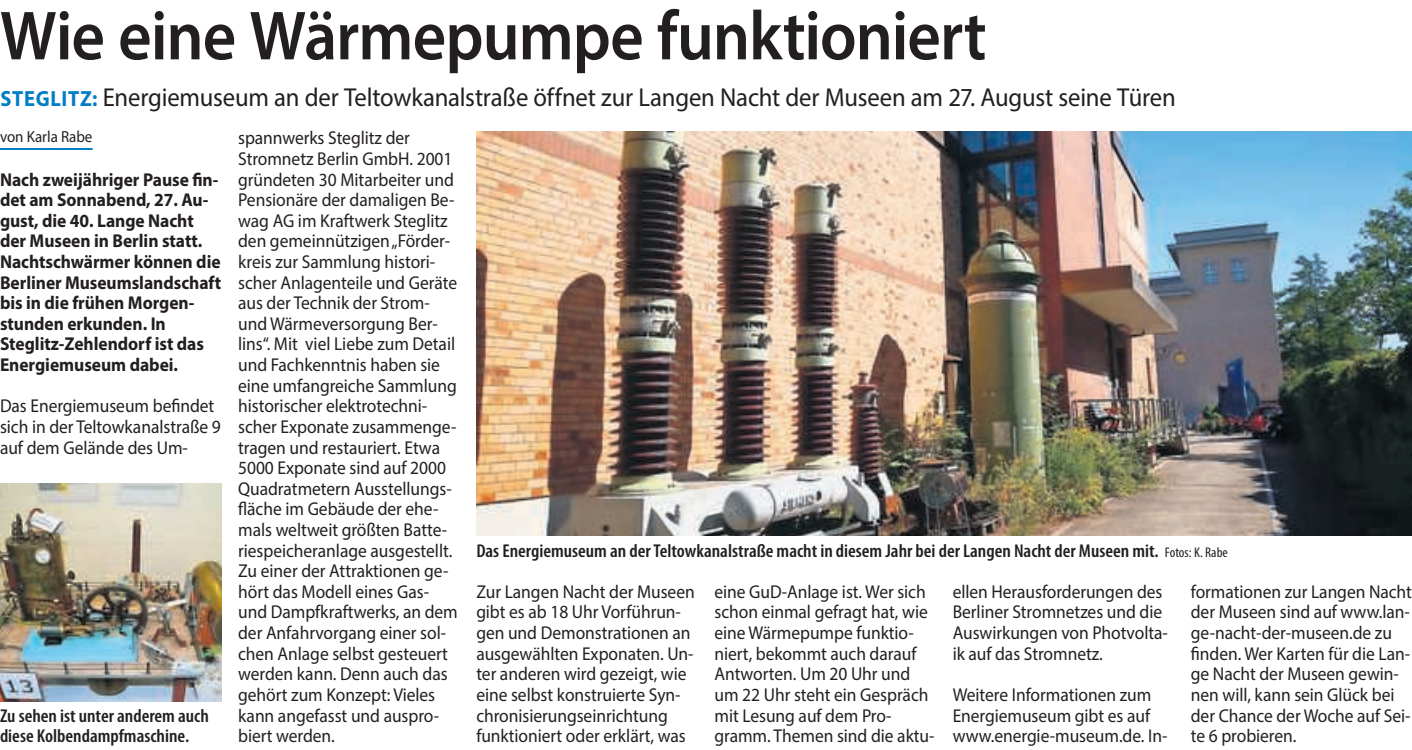
<style>
.page{position:relative;width:1412px;height:750px;background:#fff}
.page>*{position:absolute;margin:0;border:0;box-sizing:border-box;transform-origin:0 0}
.t1{font:600 70px "Myriad Pro BWV";letter-spacing:-.015em;color:#231f20;scale:.93 1}
.t2{font:26px "Myriad Pro BWV";letter-spacing:-.01em;color:#231f20;scale:.95 1}
.t3{font:18.6px/20.6px "Myriad Pro BWV";letter-spacing:-.005em;color:#231f20;scale:.94 1}
.t4{font:700 18.6px/20.6px "Myriad Pro BWV";letter-spacing:-.005em;color:#231f20;scale:.94 1}
.t5{font:600 condensed 18.6px/20.6px "Myriad Pro BWV";color:#231f20;scale:1.05 1}
.t6{font:16px "Myriad Pro BWV";letter-spacing:-.005em;color:#231f20;scale:.94 1}
.s1{font-weight:700;font-size:22px;color:#007ec5}
.s2{font-weight:400;font-size:14px}
</style>
<div class="page">
<hr style="left:0;top:148px;width:93px;height:2px;background:#007ec5">
<img style="left:476px;top:132px;width:936px;height:404px">
<img style="left:0;top:483px;width:221px;height:218px">
<h1 class="t1" style="left:0;top:-9px;width:1062px">Wie eine Wärmepumpe funktioniert</h1>
<h2 class="t2" style="left:0;top:81px;width:1238px"><span class="s1">STEGLITZ:</span> Energiemuseum an der Teltowkanalstraße öffnet zur Langen Nacht der Museen am 27. August seine Türen</h2>
<p class="t6" style="left:0;top:127px;width:100px">von Karla Rabe</p>
<p class="t4" style="left:0;top:168px;width:237px">Nach zweijähriger Pause fin&shy;det am Sonnabend, 27. Au&shy;gust, die 40. Lange Nacht der Museen in Berlin statt.<br>Nachtschwärmer können die<br>Berliner Museumslandschaft bis in die frühen Morgen&shy;stunden erkunden. In<br>Steglitz-Zehlendorf ist das<br>Energiemuseum dabei.</p>
<p class="t3" style="left:0;top:395px;width:236px">Das Energiemuseum befindet sich in der Teltowkanalstraße 9 auf dem Gelände des Um-</p>
<p class="t5" style="left:0;top:705px;width:200px">Zu sehen ist unter anderem auch diese Kolbendampfmaschine.</p>
<p class="t3" style="left:238px;top:127px;width:235px">spannwerks Steglitz der<br>Stromnetz Berlin GmbH. 2001 gründeten 30 Mitarbeiter und<br>Pensionäre der damaligen Be&shy;wag AG im Kraftwerk Steglitz den gemeinnützigen „Förder&shy;kreis zur Sammlung histori&shy;scher Anlagenteile und Geräte aus der Technik der Strom&shy;und Wärmeversorgung Ber&shy;lins“. Mit viel Liebe zum Detail und Fachkenntnis haben sie eine umfangreiche Sammlung historischer elektrotechni&shy;scher Exponate zusammenge&shy;tragen und restauriert. Etwa<br>5000 Exponate sind auf 2000<br>Quadratmetern Ausstellungs&shy;fläche im Gebäude der ehe&shy;mals weltweit größten Batte&shy;riespeicheranlage ausgestellt.<br>Zu einer der Attraktionen ge&shy;hört das Modell eines Gas&shy;und Dampfkraftwerks, an dem der Anfahrvorgang einer sol&shy;chen Anlage selbst gesteuert werden kann. Denn auch das gehört zum Konzept: Vieles kann angefasst und auspro&shy;biert werden.</p>
<p class="t5" style="left:476px;top:540px;width:717px">Das Energiemuseum an der Teltowkanalstraße macht in diesem Jahr bei der Langen Nacht der Museen mit. <span class="s2">Fotos: K. Rabe</span></p>
<p class="t3" style="left:476px;top:581px;width:234px">Zur Langen Nacht der Museen gibt es ab 18 Uhr Vorführun&shy;gen und Demonstrationen an ausgewählten Exponaten. Un&shy;ter anderen wird gezeigt, wie eine selbst konstruierte Syn&shy;chronisierungseinrichtung funktioniert oder erklärt, was</p>
<p class="t3" style="left:714px;top:581px;width:236px">eine GuD-Anlage ist. Wer sich schon einmal gefragt hat, wie eine Wärmepumpe funktio&shy;niert, bekommt auch darauf<br>Antworten. Um 20 Uhr und um 22 Uhr steht ein Gespräch mit Lesung auf dem Pro&shy;gramm. Themen sind die aktu-</p>
<p class="t3" style="left:952px;top:581px;width:230px">ellen Herausforderungen des<br>Berliner Stromnetzes und die<br>Auswirkungen von Photvolta&shy;ik auf das Stromnetz.</p>
<p class="t3" style="left:952px;top:684px;width:230px">Weitere Informationen zum<br>Energiemuseum gibt es auf www.energie-museum.de. In-</p>
<p class="t3" style="left:1191px;top:581px;width:237px">formationen zur Langen Nacht der Museen sind auf www.lan&shy;ge-nacht-der-museen.de zu finden. Wer Karten für die Lan&shy;ge Nacht der Museen gewin&shy;nen will, kann sein Glück bei der Chance der Woche auf Sei&shy;te 6 probieren.</p>
</div>
